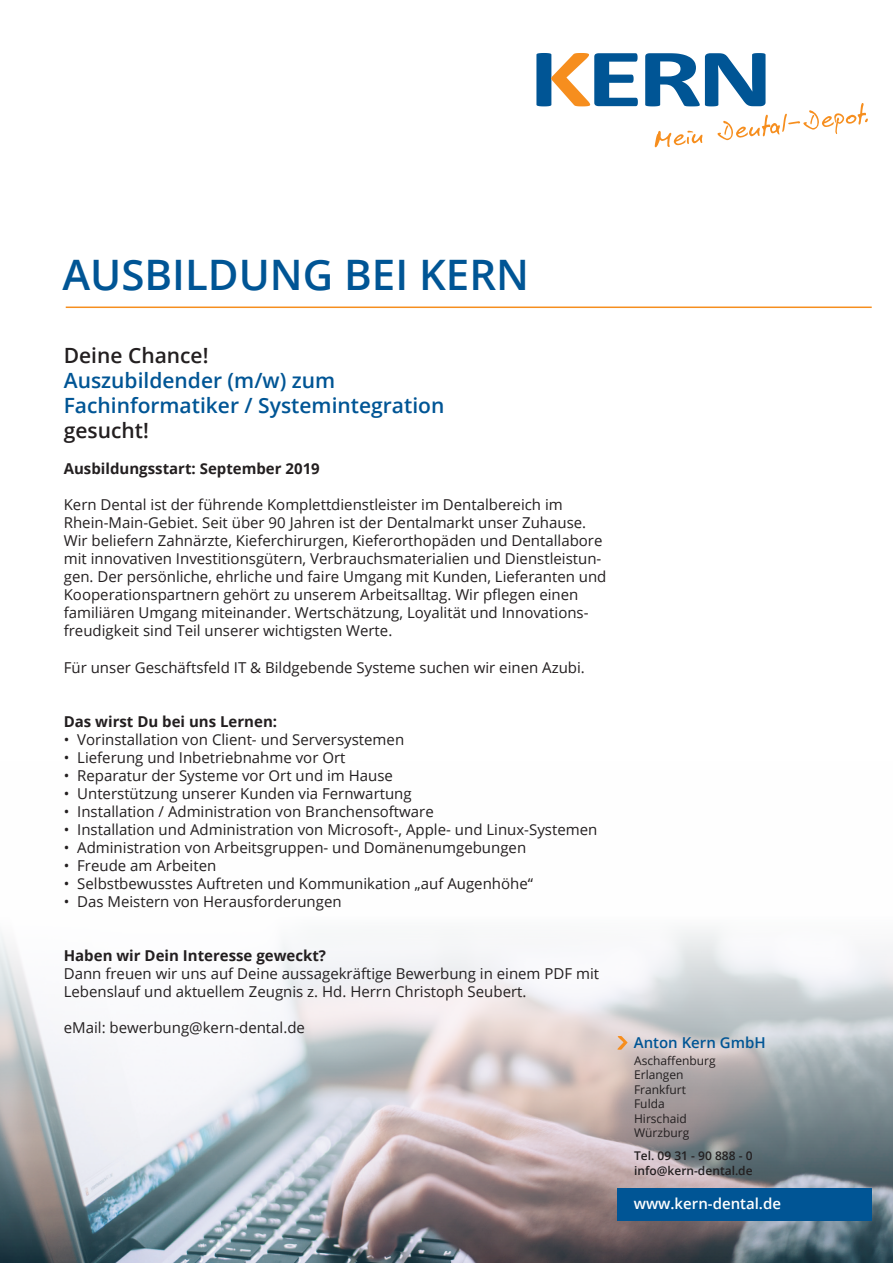
<style>
.page{position:relative;width:893px;height:1263px;background:#fff}
.page>*{position:absolute;margin:0;border:0;box-sizing:border-box;transform-origin:0 0}
.t1{font:600 42px "Open Sans";color:#005595}
.t2{font:600 21px/25.2px "Open Sans";color:#005595}
.t3{font:600 21px "Open Sans";color:#231f20}
.t4{font:15px/18px "Open Sans";color:#231f20}
.t5{font:700 15px "Open Sans";color:#231f20}
.t6{font:600 15px "Open Sans";color:#fff}
.t7{font:600 15px "Open Sans";color:#005595}
.t8{font:12px/14.4px "Open Sans";color:#231f20}
.t9{font:600 12px/14.4px "Open Sans";color:#231f20}
</style>
<div class="page">
<img style="left:0;top:929px;width:893px;height:334px">
<svg style="left:645px;top:53px;width:223px;height:94px"></svg>
<svg style="left:536px;top:53px;width:102px;height:53px"></svg>
<hr style="left:66px;top:306px;width:806px;height:2px;background:#f68e1e">
<div style="left:617px;top:1188px;width:255px;height:32px;background:#005595"></div>
<svg style="left:617px;top:1036px;width:10px;height:14px"></svg>
<h1 class="t1" style="left:63px;top:246px;width:468px">AUSBILDUNG BEI KERN</h1>
<h2 class="t3" style="left:64px;top:341px;width:146px">Deine Chance!</h2>
<h2 class="t2" style="left:64px;top:367px;width:382px">Auszubildender (m/w) zum<br>Fachinformatiker / Systemintegration</h2>
<h2 class="t3" style="left:64px;top:416px;width:87px">gesucht!</h2>
<p class="t5" style="left:64px;top:458px;width:258px">Ausbildungsstart: September 2019</p>
<p class="t4" style="left:64px;top:496px;width:544px">Kern Dental ist der führende Komplettdienstleister im Dentalbereich im Rhein-Main-Gebiet. Seit über 90 Jahren ist der Dentalmarkt unser Zuhause.<br>Wir beliefern Zahnärzte, Kieferchirurgen, Kieferorthopäden und Dentallabore mit innovativen Investitionsgütern, Verbrauchsmaterialien und Dienstleistun&shy;gen. Der persönliche, ehrliche und faire Umgang mit Kunden, Lieferanten und Kooperationspartnern gehört zu unserem Arbeitsalltag. Wir pflegen einen familiären Umgang miteinander. Wertschätzung, Loyalität und Innovations&shy;freudigkeit sind Teil unserer wichtigsten Werte.</p>
<p class="t4" style="left:64px;top:658px;width:523px">Für unser Geschäftsfeld IT &amp; Bildgebende Systeme suchen wir einen Azubi.</p>
<p class="t5" style="left:64px;top:710px;width:215px">Das wirst Du bei uns Lernen:</p>
<p class="t4" style="left:64px;top:730px;width:342px">• Vorinstallation von Client- und Serversystemen</p>
<p class="t4" style="left:64px;top:748px;width:283px">• Lieferung und Inbetriebnahme vor Ort</p>
<p class="t4" style="left:64px;top:766px;width:331px">• Reparatur der Systeme vor Ort und im Hause</p>
<p class="t4" style="left:64px;top:784px;width:349px">• Unterstützung unserer Kunden via Fernwartung</p>
<p class="t4" style="left:64px;top:802px;width:372px">• Installation / Administration von Branchensoftware</p>
<p class="t4" style="left:64px;top:820px;width:535px">• Installation und Administration von Microsoft-, Apple- und Linux-Systemen</p>
<p class="t4" style="left:64px;top:838px;width:464px">• Administration von Arbeitsgruppen- und Domänenumgebungen</p>
<p class="t4" style="left:64px;top:856px;width:154px">• Freude am Arbeiten</p>
<p class="t4" style="left:64px;top:874px;width:471px">• Selbstbewusstes Auftreten und Kommunikation „auf Augenhöhe“</p>
<p class="t4" style="left:64px;top:892px;width:279px">• Das Meistern von Herausforderungen</p>
<p class="t5" style="left:64px;top:944px;width:264px">Haben wir Dein Interesse geweckt?</p>
<p class="t4" style="left:64px;top:964px;width:537px">Dann freuen wir uns auf Deine aussagekräftige Bewerbung in einem PDF mit<br>Lebenslauf und aktuellem Zeugnis z. Hd. Herrn Christoph Seubert.</p>
<p class="t4" style="left:64px;top:1018px;width:243px">eMail: bewerbung@kern-dental.de</p>
<p class="t7" style="left:634px;top:1032px;width:133px">Anton Kern GmbH</p>
<p class="t8" style="left:634px;top:1053px;width:83px">Aschaffenburg<br>Erlangen<br>Frankfurt<br>Fulda<br>Hirschaid<br>Würzburg</p>
<p class="t9" style="left:634px;top:1148px;width:120px">Tel. 09 31 - 90 888 - 0 info@kern-dental.de</p>
<p class="t6" style="left:634px;top:1193px;width:149px">www.kern-dental.de</p>
</div>
